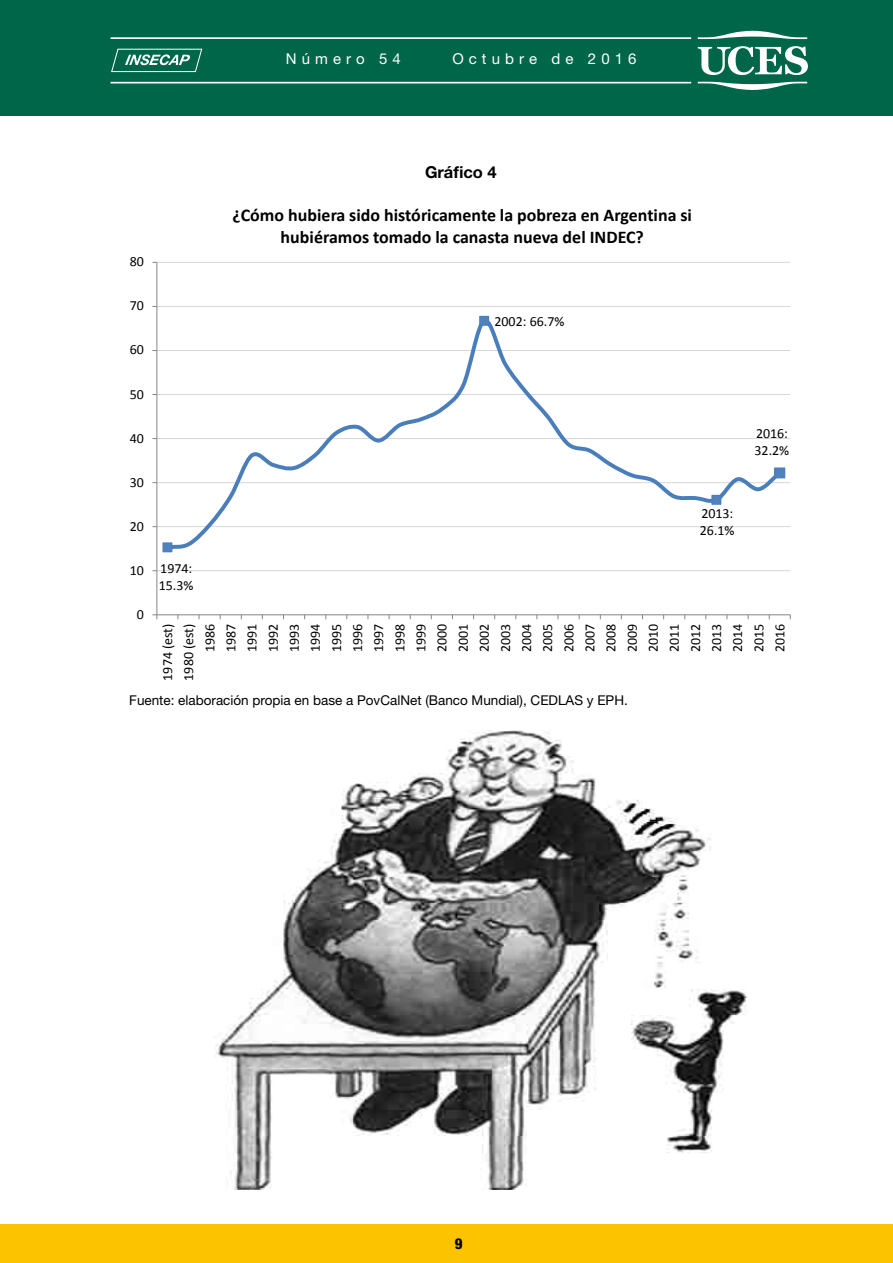
<style>
.page{position:relative;width:893px;height:1263px;background:#fff}
.page>*{position:absolute;margin:0;border:0;box-sizing:border-box;transform-origin:0 0}
.t1{font:700 17.85px/21.9px "Calibri";color:#000;text-align:center}
.t2{font:700 16.5px "Helvetica Neue LT Std";color:#000}
.t3{font:15px "Helvetica Neue LT Std";letter-spacing:.34em;color:#fff}
.t4{font:800 condensed 15px "Helvetica Neue LT Std";color:#000}
.t5{font:13.95px/21.1px "Calibri";letter-spacing:-.005em;color:#000}
.t6{font:13.5px "Helvetica Neue LT Std";color:#000}
</style>
<div class="page">
<div style="left:0;top:0;width:893px;height:116px;background:#00664a"></div>
<div style="left:0;top:1225px;width:893px;height:38px;background:#fcc400"></div>
<svg style="left:111px;top:49px;width:91px;height:23px"></svg>
<svg style="left:698px;top:82px;width:109px;height:8px"></svg>
<svg style="left:698px;top:31px;width:109px;height:8px"></svg>
<svg style="left:698px;top:46px;width:110px;height:29px"></svg>
<hr style="left:111px;top:37px;width:580px;height:2px;background:#fff">
<hr style="left:111px;top:82px;width:580px;height:1px;background:#fff">
<img style="left:214px;top:730px;width:533px;height:460px">
<hr style="left:157px;top:570px;width:633px;height:1px;background:#dfdfdf">
<hr style="left:157px;top:526px;width:633px;height:1px;background:#dbdbdb">
<hr style="left:157px;top:482px;width:633px;height:1px;background:#ddd">
<hr style="left:157px;top:438px;width:633px;height:1px;background:#d9d9d9">
<hr style="left:157px;top:394px;width:633px;height:1px;background:#d6d6d6">
<hr style="left:157px;top:350px;width:633px;height:1px;background:#d6d6d6">
<hr style="left:157px;top:306px;width:633px;height:1px;background:#d8d8d8">
<hr style="left:157px;top:262px;width:633px;height:1px;background:#dcdcdc">
<hr style="left:157px;top:262px;width:1px;height:353px;background:#868686">
<hr style="left:157px;top:614px;width:633px;height:1px;background:#868686">
<svg style="left:152px;top:614px;width:6px;height:5px"></svg>
<svg style="left:172px;top:315px;width:613px;height:237px"></svg>
<div style="left:163px;top:543px;width:9px;height:9px;background:#4f81bd"></div>
<div style="left:163px;top:542px;width:9px;height:10px;border:1px solid #4a7ebb"></div>
<div style="left:480px;top:316px;width:9px;height:9px;background:#4f81bd"></div>
<div style="left:479px;top:316px;width:10px;height:10px;border:1px solid #4a7ebb"></div>
<div style="left:712px;top:495px;width:9px;height:9px;background:#4f81bd"></div>
<div style="left:711px;top:495px;width:10px;height:10px;border:1px solid #4a7ebb"></div>
<div style="left:775px;top:468px;width:10px;height:10px;background:#4f81bd"></div>
<div style="left:774px;top:468px;width:11px;height:10px;border:1px solid #4a7ebb"></div>
<p class="t3" style="left:286px;top:50px;width:117px">Número 54</p>
<p class="t3" style="left:452px;top:50px;width:186px">Octubre de 2016</p>
<p class="t2" style="left:425px;top:162px;width:73px">Gráfico 4</p>
<p class="t5" style="left:130px;top:251px;width:16px">80</p>
<p class="t5" style="left:130px;top:295px;width:16px">70</p>
<p class="t5" style="left:130px;top:339px;width:16px">60</p>
<p class="t5" style="left:130px;top:383px;width:16px">50</p>
<p class="t5" style="left:130px;top:427px;width:16px">40</p>
<p class="t5" style="left:130px;top:471px;width:16px">30</p>
<p class="t5" style="left:130px;top:515px;width:16px">20</p>
<p class="t5" style="left:130px;top:559px;width:16px">10</p>
<p class="t5" style="left:137px;top:604px;width:9px">0</p>
<p class="t1" style="left:232px;top:204px;width:461px">¿Cómo hubiera sido históricamente la pobreza en Argentina si hubiéramos tomado la canasta nueva del INDEC?</p>
<p class="t5" style="left:159px;top:559px;width:36px;line-height:17.1px">1974:<br>15.3%</p>
<p class="t5" style="left:495px;top:310px;width:71px">2002: 66.7%</p>
<p class="t5" style="left:755px;top:425px;width:36px;line-height:17.1px">2016:<br>32.2%</p>
<p class="t5" style="left:700px;top:505px;width:36px;line-height:17.1px">2013:<br>26.1%</p>
<p class="t5" style="left:157px;top:680px;width:58px;text-align:right;rotate:-90deg">1974 (est)<br>1980 (est)<br>1986<br>1987<br>1991<br>1992<br>1993<br>1994<br>1995<br>1996<br>1997<br>1998<br>1999<br>2000<br>2001<br>2002<br>2003<br>2004<br>2005<br>2006<br>2007<br>2008<br>2009<br>2010<br>2011<br>2012<br>2013<br>2014<br>2015<br>2016</p>
<p class="t6" style="left:129px;top:692px;width:500px">Fuente: elaboración propia en base a PovCalNet (Banco Mundial), CEDLAS y EPH.</p>
<p class="t4" style="left:455px;top:1234px;width:9px">9</p>
</div>
